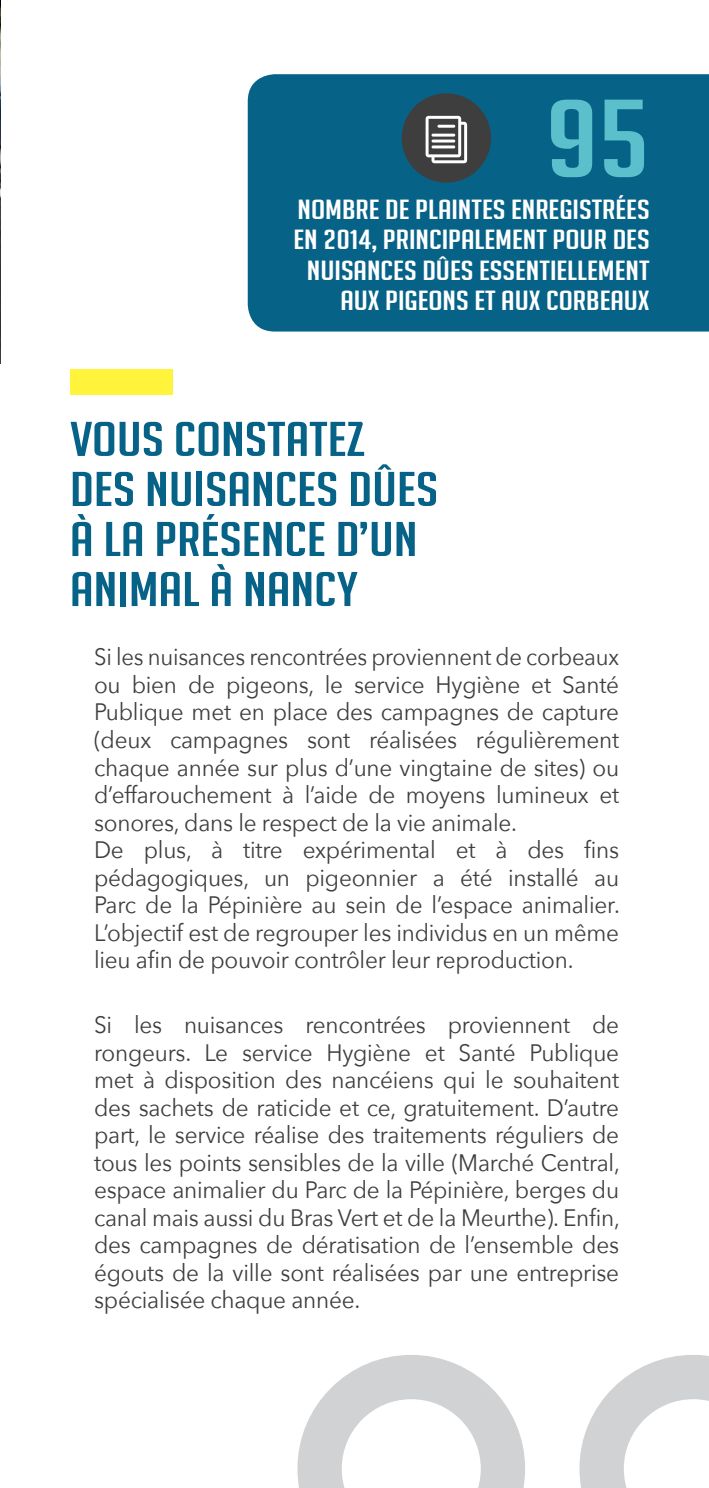
<style>
.page{position:relative;width:709px;height:1488px;background:#fff}
.page>*{position:absolute;margin:0;border:0;box-sizing:border-box;transform-origin:0 0}
.t1{font:108px "Big Noodle Titling";color:#5cbfcc;scale:1.3 1}
.t2{font:47.5px/50px "Big Noodle Titling";color:#066287;scale:1.3 1}
.t3{font:27px/30.5px "Big Noodle Titling";color:#fff;text-align:right;scale:1.3 1}
.t4{font:23.75px/27.5px "Avenir Next";letter-spacing:-.01em;color:#3e3e3f;scale:.93 1}
.t5{font:23.75px/27.5px "Avenir Next";letter-spacing:-.01em;color:#3e3e3f;text-align:justify;scale:.95 1}
</style>
<div class="page">
<div style="left:248px;top:74px;width:461px;height:257px;background:#066287"></div>
<hr style="left:0;top:0;width:1px;height:1127px;background:#066287">
<div style="left:401px;top:93px;width:90px;height:90px;background:#3e3e3f;border-radius:50%"></div>
<img style="left:0;top:2px;width:1px;height:321px">
<hr style="left:0;top:323px;width:1px;height:82px;background:#bcbdc0">
<div style="left:70px;top:369px;width:102px;height:26px;background:#fff33c"></div>
<hr style="left:0;top:1125px;width:1px;height:362px;background:#3e3e3f">
<svg style="left:425px;top:116px;width:42px;height:47px"></svg>
<hr style="left:437px;top:125px;width:18px;height:3px;background:#fff">
<hr style="left:431px;top:134px;width:24px;height:3px;background:#fff">
<hr style="left:431px;top:140px;width:24px;height:2px;background:#fff">
<hr style="left:431px;top:145px;width:24px;height:3px;background:#fff">
<svg style="left:297px;top:1355px;width:412px;height:133px"></svg>
<p class="t1" style="left:544px;top:81px;width:82px">95</p>
<p class="t3" style="left:293px;top:194px;width:275px">NOMBRE DE PLAINTES ENREGISTRÉES<br>EN 2014, PRINCIPALEMENT POUR DES<br>NUISANCES DÛES ESSENTIELLEMENT<br>AUX PIGEONS ET AUX CORBEAUX</p>
<p class="t2" style="left:70px;top:414px;width:281px">VOUS CONSTATEZ<br>DES NUISANCES DÛES<br>À LA PRÉSENCE D’UN<br>ANIMAL À NANCY</p>
<p class="t4" style="left:94px;top:642px;width:566px">Si les nuisances rencontrées proviennent de corbeaux ou bien de pigeons, le service Hygiène et Santé Publique met en place des campagnes de capture (deux campagnes sont réalisées régulièrement chaque année sur plus d’une vingtaine de sites) ou d’effarouchement à l’aide de moyens lumineux et sonores, dans le respect de la vie animale.<br>De plus, à titre expérimental et à des fins pédagogiques, un pigeonnier a été installé au Parc de la Pépinière au sein de l’espace animalier.<br>L’objectif est de regrouper les individus en un même lieu afin de pouvoir contrôler leur reproduction.</p>
<p class="t5" style="left:94px;top:1010px;width:555px">Si les nuisances rencontrées proviennent de rongeurs. Le service Hygiène et Santé Publique met à disposition des nancéiens qui le souhaitent des sachets de raticide et ce, gratuitement. D’autre part, le service réalise des traitements réguliers de tous les points sensibles de la ville (Marché Central, espace animalier du Parc de la Pépinière, berges du canal mais aussi du Bras Vert et de la Meurthe). Enfin, des campagnes de dératisation de l’ensemble des égouts de la ville sont réalisées par une entreprise spécialisée chaque année.</p>
</div>
